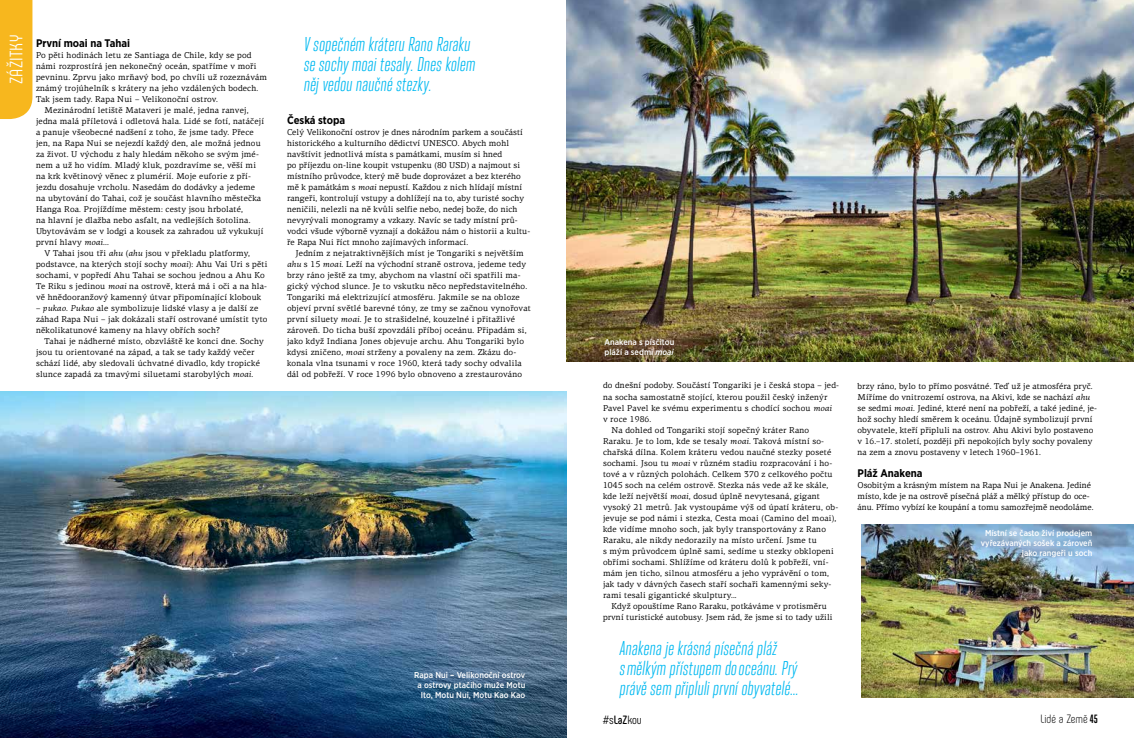
<style>
.page{position:relative;width:1134px;height:738px;background:#fff}
.page>*{position:absolute;margin:0;border:0;box-sizing:border-box;transform-origin:0 0}
.t1{font:italic 20px/20px "Heroic Condensed";letter-spacing:-.01em;color:#00b9f1}
.t2{font:18px "Phenomena";letter-spacing:.01em;color:#fff}
.t3{font:300 12px "Phenomena";letter-spacing:-.005em;color:#000}
.t4{font:12px "Phenomena";color:#000}
.t5{font:700 11px "Gotham Narrow";color:#000}
.t6{font:8.5px/11px "PF Centro Serif Pro";letter-spacing:.02em;color:#000}
.t7{font:500 8.5px/10px "Gotham Narrow";color:#fff;text-align:right}
.t8{font:8.5px/11px "PF Centro Serif Pro";color:#000}
.s1{font-style:italic}
.s2{font-weight:700}
.s3{font-family:"Heroic Condensed";font-weight:700}
</style>
<div class="page">
<div style="left:0;top:0;width:32px;height:119px;background:#f7b71e"></div>
<img style="left:0;top:391px;width:567px;height:346px">
<img style="left:567px;top:0;width:567px;height:361px">
<img style="left:861px;top:524px;width:273px;height:172px">
<h2 class="t2" style="left:6px;top:84px;width:50px;rotate:-90deg">zážitky</h2>
<p class="t5" style="left:36px;top:36px;width:96px">První moai na Tahai</p>
<p class="t6" style="left:36px;top:50px;width:217px">Po pěti hodinách letu ze Santiaga de Chile, kdy se pod</p>
<p class="t6" style="left:36px;top:61px;width:222px">námi rozprostírá jen nekonečný oceán, spatříme v moři</p>
<p class="t6" style="left:36px;top:72px;width:233px">pevninu. Zprvu jako mrňavý bod, po chvíli už rozeznávám</p>
<p class="t6" style="left:36px;top:83px;width:224px">známý trojúhelník s krátery na jeho vzdálených bodech.</p>
<p class="t6" style="left:36px;top:94px;width:183px">Tak jsem tady. Rapa Nui – Velikonoční ostrov.</p>
<p class="t6" style="left:44px;top:105px;width:206px">Mezinárodní letiště Mataveri je malé, jedna ranvej,</p>
<p class="t6" style="left:36px;top:116px;width:230px">jedna malá příletová i odletová hala. Lidé se fotí, natáčejí</p>
<p class="t6" style="left:36px;top:127px;width:219px">a panuje všeobecné nadšení z toho, že jsme tady. Přece</p>
<p class="t6" style="left:36px;top:138px;width:226px">jen, na Rapa Nui se nejezdí každý den, ale možná jednou</p>
<p class="t6" style="left:36px;top:149px;width:224px">za život. U východu z haly hledám někoho se svým jmé-</p>
<p class="t6" style="left:36px;top:160px;width:222px">nem a už ho vidím. Mladý kluk, pozdravíme se, věší mi</p>
<p class="t6" style="left:36px;top:171px;width:217px">na krk květinový věnec z plumérií. Moje euforie z pří-</p>
<p class="t6" style="left:36px;top:182px;width:221px">jezdu dosahuje vrcholu. Nasedám do dodávky a jedeme</p>
<p class="t6" style="left:36px;top:193px;width:227px">na ubytování do Tahai, což je součást hlavního městečka</p>
<p class="t6" style="left:36px;top:204px;width:209px">Hanga Roa. Projíždíme městem: cesty jsou hrbolaté,</p>
<p class="t6" style="left:36px;top:215px;width:216px">na hlavní je dlažba nebo asfalt, na vedlejších šotolina.</p>
<p class="t6" style="left:36px;top:226px;width:229px">Ubytovávám se v lodgi a kousek za zahradou už vykukují</p>
<p class="t6" style="left:36px;top:237px;width:74px">první hlavy <span class="s1">moai</span>...</p>
<p class="t6" style="left:44px;top:248px;width:207px">V Tahai jsou tři <span class="s1">ahu</span> (<span class="s1">ahu</span> jsou v překladu platformy,</p>
<p class="t6" style="left:36px;top:259px;width:233px">podstavce, na kterých stojí sochy <span class="s1">moai</span>): Ahu Vai Uri s pěti</p>
<p class="t6" style="left:36px;top:270px;width:230px">sochami, v popředí Ahu Tahai se sochou jednou a Ahu Ko</p>
<p class="t6" style="left:36px;top:281px;width:233px">Te Riku s jedinou <span class="s1">moai</span> na ostrově, která má i oči a na hla-</p>
<p class="t6" style="left:36px;top:292px;width:227px">vě hnědooranžový kamenný útvar připomínající klobouk</p>
<p class="t6" style="left:36px;top:303px;width:233px">– <span class="s1">pukao</span>. <span class="s1">Pukao</span> ale symbolizuje lidské vlasy a je další ze záhad Rapa Nui – jak dokázali staří ostrované umístit tyto několikatunové kameny na hlavy obřích soch?</p>
<p class="t6" style="left:36px;top:336px;width:229px;text-indent:8px">Tahai je nádherné místo, obzvláště ke konci dne. Sochy jsou tu orientované na západ, a tak se tady každý večer schází lidé, aby sledovali úchvatné divadlo, kdy tropické slunce zapadá za tmavými siluetami starobylých <span class="s1">moai</span>.</p>
<h1 class="t1" style="left:304px;top:34px;width:173px">V sopečném kráteru Rano Raraku se sochy moai tesaly. Dnes kolem něj vedou naučné stezky.</h1>
<p class="t5" style="left:287px;top:113px;width:60px">Česká stopa</p>
<p class="t6" style="left:287px;top:127px;width:245px">Celý Velikonoční ostrov je dnes národním parkem a součástí historického a kulturního dědictví UNESCO. Abych mohl navštívit jednotlivá místa s památkami, musím si hned<br>po příjezdu on-line koupit vstupenku (80 USD) a najmout si místního průvodce, který mě bude doprovázet a bez kterého mě k památkám s <span class="s1">moai</span> nepustí. Každou z nich hlídají místní rangeři, kontrolují vstupy a dohlížejí na to, aby turisté sochy neničili, nelezli na ně kvůli selfie nebo, nedej bože, do nich nevyrývali monogramy a vzkazy. Navíc se tady místní prů&shy;vodci všude výborně vyznají a dokážou nám o historii a kultu&shy;ře Rapa Nui říct mnoho zajímavých informací.</p>
<p class="t6" style="left:287px;top:248px;width:245px;text-indent:8px">Jedním z nejatraktivnějších míst je Tongariki s největším <span class="s1">ahu</span> s 15 <span class="s1">moai</span>. Leží na východní straně ostrova, jedeme tedy brzy ráno ještě za tmy, abychom na vlastní oči spatřili ma&shy;gický východ slunce. Je to vskutku něco nepředstavitelného.<br>Tongariki má elektrizující atmosféru. Jakmile se na obloze objeví první světlé barevné tóny, ze tmy se začnou vynořovat první siluety <span class="s1">moai</span>. Je to strašidelné, kouzelné i přitažlivé zároveň. Do ticha buší zpovzdáli příboj oceánu. Připadám si, jako když Indiana Jones objevuje archu. Ahu Tongariki bylo kdysi zničeno, <span class="s1">moai</span> strženy a povaleny na zem. Zkázu do&shy;konala vlna tsunami v roce 1960, která tady sochy odvalila dál od pobřeží. V roce 1996 bylo obnoveno a zrestaurováno</p>
<p class="t7" style="left:414px;top:669px;width:113px">Rapa Nui <span class="s2">–</span> Velikonoční ostrov a ostrovy ptačího muže Motu<br>Ito, Motu Nui, Motu Kao Kao</p>
<p class="t7" style="left:604px;top:336px;width:71px;text-align:left">Anakena s písčitou pláží a sedmi <span class="s1">moai</span></p>
<p class="t6" style="left:603px;top:380px;width:237px">do dnešní podoby. Součástí Tongariki je i česká stopa – jed-</p>
<p class="t6" style="left:603px;top:391px;width:226px">na socha samostatně stojící, kterou použil český inženýr</p>
<p class="t6" style="left:603px;top:402px;width:230px">Pavel Pavel ke svému experimentu s chodící sochou <span class="s1">moai</span></p>
<p class="t6" style="left:603px;top:413px;width:50px">v roce 1986.</p>
<p class="t6" style="left:611px;top:424px;width:199px">Na dohled od Tongariki stojí sopečný kráter Rano</p>
<p class="t6" style="left:603px;top:435px;width:223px">Raraku. Je to lom, kde se tesaly <span class="s1">moai</span>. Taková místní so-</p>
<p class="t6" style="left:603px;top:446px;width:230px">chařská dílna. Kolem kráteru vedou naučné stezky poseté</p>
<p class="t6" style="left:603px;top:457px;width:231px">sochami. Jsou tu <span class="s1">moai</span> v různém stadiu rozpracování i ho-</p>
<p class="t6" style="left:603px;top:468px;width:231px">tové a v různých polohách. Celkem 370 z celkového počtu</p>
<p class="t6" style="left:603px;top:479px;width:227px">1045 soch na celém ostrově. Stezka nás vede až ke skále,</p>
<p class="t6" style="left:603px;top:490px;width:218px">kde leží největší <span class="s1">moai</span>, dosud úplně nevytesaná, gigant</p>
<p class="t6" style="left:603px;top:501px;width:237px">vysoký 21 metrů. Jak vystoupáme výš od úpatí kráteru, ob-</p>
<p class="t6" style="left:603px;top:512px;width:235px">jevuje se pod námi i stezka, Cesta moai (Camino del moai),</p>
<p class="t6" style="left:603px;top:523px;width:225px">kde vidíme mnoho soch, jak byly transportovány z Rano</p>
<p class="t6" style="left:603px;top:534px;width:215px">Raraku, ale nikdy nedorazily na místo určení. Jsme tu</p>
<p class="t6" style="left:603px;top:545px;width:232px">s mým průvodcem úplně sami, sedíme u stezky obklopeni</p>
<p class="t6" style="left:603px;top:556px;width:227px">obřími sochami. Shlížíme od kráteru dolů k pobřeží, vní-</p>
<p class="t6" style="left:603px;top:567px;width:227px">mám jen ticho, silnou atmosféru a jeho vyprávění o tom,</p>
<p class="t6" style="left:603px;top:578px;width:230px">jak tady v dávných časech staří sochaři kamennými seky-</p>
<p class="t6" style="left:603px;top:589px;width:135px">rami tesali gigantické skulptury...</p>
<p class="t6" style="left:611px;top:600px;width:217px">Když opouštíme Rano Raraku, potkáváme v protisměru</p>
<p class="t6" style="left:603px;top:611px;width:231px">první turistické autobusy. Jsem rád, že jsme si to tady užili</p>
<h1 class="t1" style="left:620px;top:637px;width:181px">Anakena je krásná písečná pláž<br>s mělkým přístupem do oceánu. Prý právě sem připluli první obyvatelé...</h1>
<p class="t6" style="left:857px;top:380px;width:241px">brzy ráno, bylo to přímo posvátné. Teď už je atmosféra pryč.<br>Míříme do vnitrozemí ostrova, na Akivi, kde se nachází <span class="s1">ahu </span>se sedmi <span class="s1">moai</span>. Jediné, které není na pobřeží, a také jediné, je&shy;hož sochy hledí směrem k oceánu. Údajně symbolizují první obyvatele, kteří připluli na ostrov. Ahu Akivi bylo postaveno v 16.–17. století, později při nepokojích byly sochy povaleny na zem a znovu postaveny v letech 1960–1961.</p>
<p class="t5" style="left:857px;top:465px;width:67px">Pláž Anakena</p>
<p class="t8" style="left:857px;top:479px;width:237px">Osobitým a krásným místem na Rapa Nui je Anakena. Jediné místo, kde je na ostrově písečná pláž a mělký přístup do oce&shy;ánu. Přímo vybízí ke koupání a tomu samozřejmě neodoláme.</p>
<p class="t7" style="left:981px;top:527px;width:113px">Místní se často živí prodejem vyřezávaných sošek a zároveň jako rangeři u soch</p>
<h3 class="t4" style="left:603px;top:712px;width:41px">#s<span class="s2">LaZ</span>kou</h3>
<h3 class="t3" style="left:1040px;top:711px;width:59px">Lidé a Země <span class="s3">45</span></h3>
</div>
